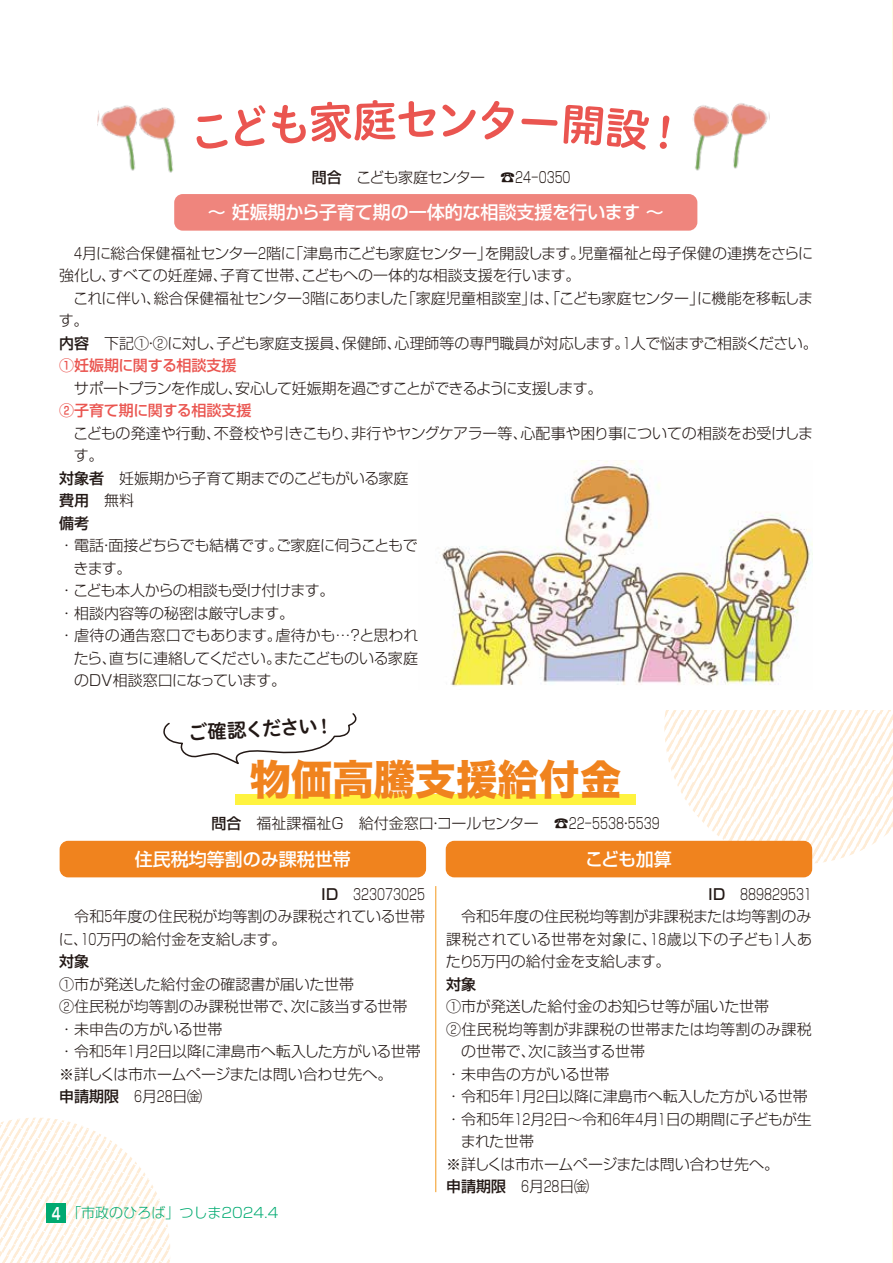
<style>
.page{position:relative;width:893px;height:1263px;background:#fff}
.page>*{position:absolute;margin:0;border:0;box-sizing:border-box;transform-origin:0 0}
.t1{font:41.25px "Hira Kaku Std W8";color:#f0831e}
.t2{font:19.5px "Hiragino UD Sans R Std N W6";color:#221815}
.t3{font:500 18px "Shin Go Pr 6";color:#fff}
.t4{font:300 15px/22.5px "Shin Go Pr 6";letter-spacing:-.015em;color:#221815}
.t5{font:300 15px/22.5px "Shin Go Pr 6";letter-spacing:-.015em;color:#221815;scale:.7 1}
.t6{font:300 15px "Shin Go Pr 6";letter-spacing:-.06em;color:#221815}
.t7{font:300 15px "Shin Go Pr 6";letter-spacing:.015em;color:#221815}
.t8{font:300 15px "Shin Go Pr 6";letter-spacing:-.045em;color:#221815}
.t9{font:300 15px "Shin Go Pr 6";letter-spacing:-.035em;color:#221815}
.t10{font:300 15px "Shin Go Pr 6";letter-spacing:.005em;color:#221815}
.t11{font:300 15px "Shin Go Pr 6";letter-spacing:.025em;color:#221815}
.t12{font:500 15px "Shin Go Pr 6";letter-spacing:-.01em;color:#ea5550}
.t13{font:500 15px "Shin Go Pr 6";color:#221815}
.t14{font:300 14.1px "Shin Go Pr 6";color:#00aa71}
.s1{font-weight:500}
.s2{font-weight:500;color:#ea5550}
.s3{font-family:"Shin Go Pr 6 De";font-weight:700;font-size:16.5px;color:#fff}
</style>
<div class="page">
<svg style="left:892px;top:0;width:1px;height:1263px"></svg>
<svg style="left:664px;top:711px;width:228px;height:153px"></svg>
<svg style="left:0;top:1117px;width:170px;height:146px"></svg>
<div style="left:235px;top:794px;width:401px;height:11px;background:#fff33f"></div>
<div style="left:446px;top:841px;width:366px;height:36px;background:#f0831e;border-radius:9px"></div>
<div style="left:174px;top:194px;width:523px;height:37px;background:#ef857d;border-radius:9px"></div>
<div style="left:60px;top:841px;width:366px;height:36px;background:#f0831e;border-radius:9px"></div>
<img style="left:97px;top:105px;width:79px;height:68px">
<img style="left:693px;top:103px;width:77px;height:68px">
<svg style="left:196px;top:114px;width:32px;height:35px"></svg>
<svg style="left:235px;top:105px;width:30px;height:42px"></svg>
<svg style="left:272px;top:100px;width:163px;height:44px"></svg>
<svg style="left:442px;top:105px;width:34px;height:32px"></svg>
<svg style="left:482px;top:101px;width:32px;height:38px"></svg>
<svg style="left:521px;top:105px;width:128px;height:45px"></svg>
<svg style="left:660px;top:115px;width:10px;height:34px"></svg>
<img style="left:436px;top:461px;width:376px;height:225px">
<svg style="left:163px;top:713px;width:194px;height:52px"></svg>
<hr style="left:436px;top:886px;width:1px;height:306px;background:#f3981c">
<div style="left:47px;top:1203px;width:19px;height:19px;background:#00aa71"></div>
<p class="t4" style="left:312px;top:164px;width:260px"><span class="s1">問合</span>　こども家庭センター　☎24-0350</p>
<p class="t3" style="left:208px;top:198px;width:457px">～ 妊娠期から子育て期の一体的な相談支援を行います ～</p>
<p class="t5" style="left:59px;top:240px;width:1079px;text-indent:15px">4月に総合保健福祉センター2階に「津島市こども家庭センター」を開設します。児童福祉と母子保健の連携をさらに強化し、すべての妊産婦、子育て世帯、こどもへの一体的な相談支援を行います。</p>
<p class="t4" style="left:59px;top:285px;width:760px;text-indent:14px">これに伴い、総合保健福祉センター3階にありました「家庭児童相談室」は、「こども家庭センター」に機能を移転します。<br><span class="s1">内容</span>　下記①・②に対し、子ども家庭支援員、保健師、心理師等の専門職員が対応します。1人で悩まずご相談ください。<span class="s2">①妊娠期に関する相談支援</span></p>
<p class="t6" style="left:74px;top:376px;width:530px">サポートプランを作成し、安心して妊娠期を過ごすことができるように支援します。</p>
<p class="t12" style="left:59px;top:398px;width:194px">②子育て期に関する相談支援</p>
<p class="t4" style="left:73px;top:420px;width:741px">こどもの発達や行動、不登校や引きこもり、非行やヤングケアラー等、心配事や困り事についての相談をお受けしま</p>
<p class="t4" style="left:74px;top:443px;width:31px">す。</p>
<p class="t9" style="left:59px;top:466px;width:351px"><span class="s1">対象者</span>　妊娠期から子育て期までのこどもがいる家庭</p>
<p class="t4" style="left:59px;top:488px;width:76px"><span class="s1">費用</span>　無料</p>
<p class="t13" style="left:59px;top:511px;width:31px">備考</p>
<p class="t4" style="left:59px;top:533px;width:360px">・電話・面接どちらでも結構です。ご家庭に伺うこともで</p>
<p class="t4" style="left:74px;top:555px;width:59px">きます。</p>
<p class="t4" style="left:59px;top:578px;width:277px">・こども本人からの相談も受け付けます。</p>
<p class="t4" style="left:59px;top:600px;width:236px">・相談内容等の秘密は厳守します。</p>
<p class="t4" style="left:59px;top:623px;width:361px">・虐待の通告窓口でもあります。虐待かも…？と思われ</p>
<p class="t8" style="left:74px;top:646px;width:346px">たら、直ちに連絡してください。またこどものいる家庭</p>
<p class="t4" style="left:74px;top:668px;width:213px">のDV相談窓口になっています。</p>
<h2 class="t2" style="left:187px;top:718px;width:148px;rotate:-3deg">ご確認ください！</h2>
<h1 class="t1" style="left:250px;top:757px;width:373px">物価高騰支援給付金</h1>
<p class="t4" style="left:211px;top:810px;width:450px"><span class="s1">問合</span>　福祉課福祉G　給付金窓口・コールセンター　☎22-5538・5539</p>
<p class="t3" style="left:135px;top:844px;width:217px">住民税均等割のみ課税世帯</p>
<p class="t5" style="left:321px;top:881px;width:150px"><span class="s1">ID　</span>323073025</p>
<p class="t10" style="left:74px;top:904px;width:352px">令和5年度の住民税が均等割のみ課税されている世帯</p>
<p class="t4" style="left:59px;top:926px;width:229px">に、10万円の給付金を支給します。</p>
<p class="t13" style="left:59px;top:949px;width:31px">対象</p>
<p class="t4" style="left:59px;top:971px;width:363px">①市が発送した給付金の確認書が届いた世帯<br>②住民税が均等割のみ課税世帯で、次に該当する世帯・未申告の方がいる世帯<br>・令和5年1月2日以降に津島市へ転入した方がいる世帯※詳しくは市ホームページまたは問い合わせ先へ。<br><span class="s1">申請期限</span> 6月28日㈮</p>
<p class="t14" style="left:52px;top:1201px;width:228px"><span class="s3">4</span> 「市政のひろば」つしま2024.4</p>
<p class="t3" style="left:585px;top:844px;width:88px">こども加算</p>
<p class="t5" style="left:708px;top:881px;width:150px"><span class="s1">ID</span> 889829531</p>
<p class="t4" style="left:461px;top:904px;width:352px">令和5年度の住民税均等割が非課税または均等割のみ</p>
<p class="t7" style="left:446px;top:927px;width:367px">課税されている世帯を対象に、18歳以下の子ども1人あ</p>
<p class="t4" style="left:446px;top:949px;width:226px">たり5万円の給付金を支給します。</p>
<p class="t13" style="left:446px;top:972px;width:31px">対象</p>
<p class="t4" style="left:446px;top:994px;width:324px">①市が発送した給付金のお知らせ等が届いた世帯</p>
<p class="t11" style="left:446px;top:1017px;width:367px">②住民税均等割が非課税の世帯または均等割のみ課税</p>
<p class="t4" style="left:461px;top:1039px;width:185px">の世帯で、次に該当する世帯</p>
<p class="t4" style="left:446px;top:1061px;width:165px">・未申告の方がいる世帯</p>
<p class="t4" style="left:446px;top:1084px;width:363px">・令和5年1月2日以降に津島市へ転入した方がいる世帯</p>
<p class="t4" style="left:446px;top:1106px;width:367px">・令和5年12月2日～令和6年4月1日の期間に子どもが生</p>
<p class="t4" style="left:461px;top:1129px;width:75px">まれた世帯</p>
<p class="t4" style="left:446px;top:1151px;width:335px">※詳しくは市ホームページまたは問い合わせ先へ。</p>
<p class="t5" style="left:446px;top:1174px;width:206px"><span class="s1">申請期限</span> 6月28日㈮</p>
</div>
